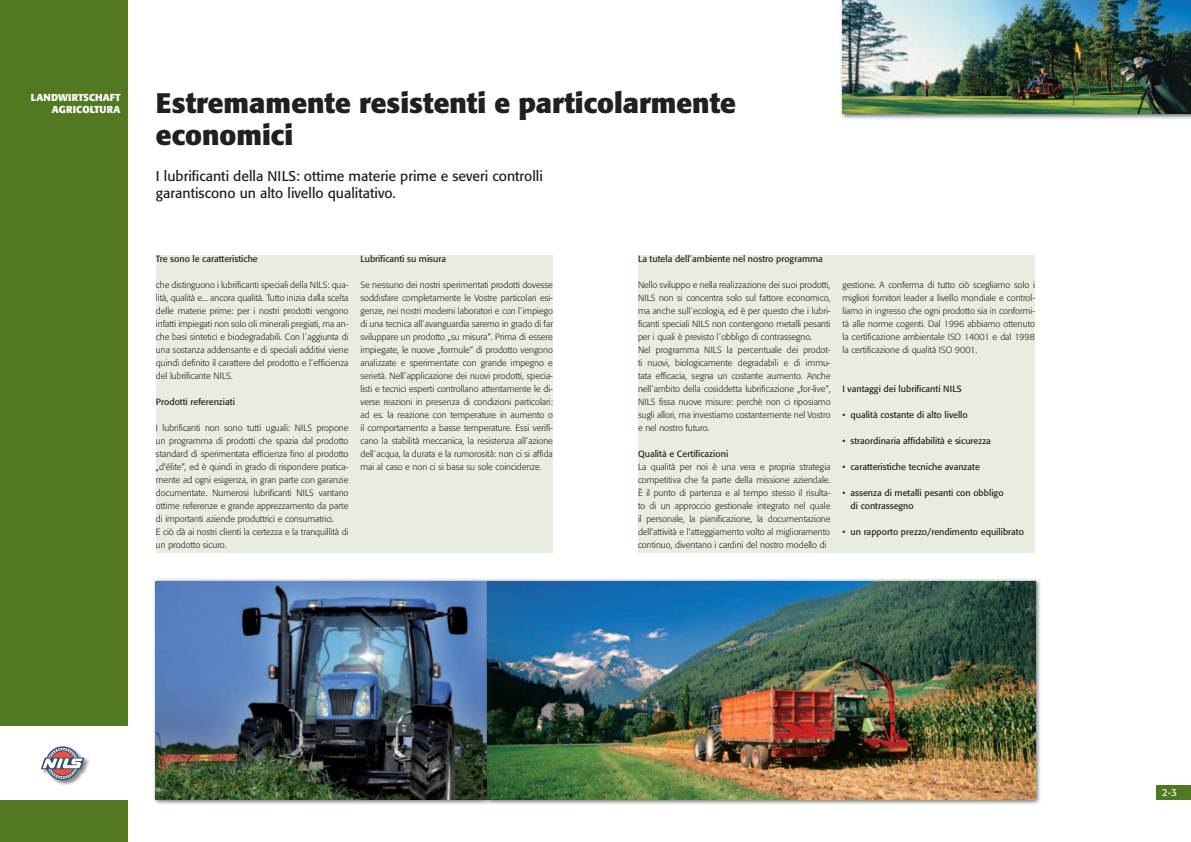
<style>
.page{position:relative;width:1191px;height:842px;background:#fff}
.page>*{position:absolute;margin:0;border:0;box-sizing:border-box;transform-origin:0 0}
.t1{font:700 28px/32px "Formata";color:#231f20}
.t2{font:14px/16.8px "Formata";color:#231f20}
.t3{font:700 10px "Formata";color:#fff}
.t4{font:700 10px "Formata";letter-spacing:.02em;color:#fff}
.t5{font:10px "Formata";color:#fff}
.t6{font:300 9px/13px "Formata";color:#231f20;text-align:justify}
.t7{font:9px/13px "Formata";color:#231f20}
</style>
<div class="page">
<div style="left:0;top:0;width:128px;height:842px;background:#507921"></div>
<div style="left:0;top:726px;width:128px;height:73px;background:#fff"></div>
<img style="left:53px;top:757px;width:36px;height:28px">
<svg style="left:41px;top:746px;width:43px;height:34px"></svg>
<div style="left:1157px;top:785px;width:34px;height:14px;background:#507921"></div>
<div style="left:156px;top:255px;width:397px;height:298px;background:#e7eddf"></div>
<div style="left:638px;top:255px;width:397px;height:298px;background:#e7eddf"></div>
<img style="left:154px;top:579px;width:330px;height:225px">
<img style="left:156px;top:581px;width:328px;height:218px">
<img style="left:492px;top:579px;width:548px;height:225px">
<img style="left:484px;top:579px;width:8px;height:225px">
<img style="left:841px;top:0;width:350px;height:119px">
<img style="left:842px;top:0;width:349px;height:113px">
<p class="t3" style="left:31px;top:92px;width:91px">LANDWIRTSCHAFT</p>
<p class="t4" style="left:52px;top:103px;width:70px">AGRICOLTURA</p>
<h1 class="t1" style="left:156px;top:87px;width:581px">Estremamente resistenti e particolarmente economici</h1>
<h2 class="t2" style="left:156px;top:168px;width:388px">I lubrificanti della NILS: ottime materie prime e severi controlli garantiscono un alto livello qualitativo.</h2>
<p class="t7" style="left:156px;top:253px;width:103px">Tre sono le caratteristiche</p>
<p class="t6" style="left:156px;top:279px;width:194px">che distinguono i lubrificanti speciali della NILS: qua&shy;lità, qualità e... ancora qualità. Tutto inizia dalla scelta delle materie prime: per i nostri prodotti vengono infatti impiegati non solo oli minerali pregiati, ma an&shy;che basi sintetici e biodegradabili. Con l´aggiunta di una sostanza addensante e di speciali additivi viene quindi definito il carattere del prodotto e l´efficienza del lubrificante NILS.</p>
<p class="t7" style="left:156px;top:396px;width:80px">Prodotti referenziati</p>
<p class="t6" style="left:156px;top:422px;width:194px;text-align:left">I lubrificanti non sono tutti uguali: NILS propone un programma di prodotti che spazia dal prodotto standard di sperimentata efficienza fino al prodotto „d‘élite“, ed è quindi in grado di rispondere pratica&shy;mente ad ogni esigenza, in gran parte con garanzie documentate. Numerosi lubrificanti NILS vantano ottime referenze e grande apprezzamento da parte di importanti aziende produttrici e consumatrici.<br>E ciò dà ai nostri clienti la certezza e la tranquillità di un prodotto sicuro.</p>
<p class="t7" style="left:360px;top:253px;width:87px">Lubrificanti su misura</p>
<p class="t6" style="left:360px;top:279px;width:194px">Se nessuno dei nostri sperimentati prodotti dovesse soddisfare completamente le Vostre particolari esi&shy;genze, nei nostri moderni laboratori e con l´impiego di una tecnica all´avanguardia saremo in grado di far sviluppare un prodotto „su misura“. Prima di essere impiegate, le nuove „formule“ di prodotto vengono analizzate e sperimentate con grande impegno e serietà. Nell´applicazione dei nuovi prodotti, specia&shy;listi e tecnici esperti controllano attentamente le di&shy;verse reazioni in presenza di condizioni particolari: ad es. la reazione con temperature in aumento o il comportamento a basse temperature. Essi verifi&shy;cano la stabilità meccanica, la resistenza all´azione dell´acqua, la durata e la rumorosità: non ci si affida mai al caso e non ci si basa su sole coincidenze.</p>
<p class="t7" style="left:638px;top:252px;width:186px">La tutela dell´ambiente nel nostro programma</p>
<p class="t6" style="left:638px;top:279px;width:194px;text-align:left">Nello sviluppo e nella realizzazione dei suoi prodotti, NILS non si concentra solo sul fattore economico, ma anche sull´ecologia, ed è per questo che i lubri&shy;ficanti speciali NILS non contengono metalli pesanti per i quali è previsto l´obbligo di contrassegno.<br>Nel programma NILS la percentuale dei prodot&shy;ti nuovi, biologicamente degradabili e di immu&shy;tata efficacia, segna un costante aumento. Anche nell´ambito della cosiddetta lubrificazione „for-live“, NILS fissa nuove misure: perchè non ci riposiamo sugli allori, ma investiamo costantemente nel Vostro e nel nostro futuro.</p>
<p class="t7" style="left:638px;top:447px;width:92px">Qualità e Certificazioni</p>
<p class="t6" style="left:638px;top:461px;width:194px">La qualità per noi è una vera e propria strategia competitiva che fa parte della missione aziendale.<br>È il punto di partenza e al tempo stesso il risulta&shy;to di un approccio gestionale integrato nel quale il personale, la pianificazione, la documentazione dell‘attività e l‘atteggiamento volto al miglioramento continuo, diventano i cardini del nostro modello di</p>
<p class="t6" style="left:842px;top:278px;width:194px">gestione. A conferma di tutto ciò scegliamo solo i migliori fornitori leader a livello mondiale e control&shy;liamo in ingresso che ogni prodotto sia in conformi&shy;tà alle norme cogenti. Dal 1996 abbiamo ottenuto la certificazione ambientale ISO 14001 e dal 1998 la certificazione di qualità ISO 9001.</p>
<p class="t7" style="left:842px;top:382px;width:121px">I vantaggi dei lubrificanti NILS</p>
<p class="t7" style="left:842px;top:408px;width:127px">• qualità costante di alto livello</p>
<p class="t7" style="left:842px;top:434px;width:150px">• straordinaria affidabilità e sicurezza</p>
<p class="t7" style="left:842px;top:460px;width:139px">• caratteristiche tecniche avanzate</p>
<p class="t7" style="left:850px;top:486px;width:154px;text-indent:-8px">• assenza di metalli pesanti con obbligo di contrassegno</p>
<p class="t7" style="left:842px;top:525px;width:183px">• un rapporto prezzo/rendimento equilibrato</p>
<p class="t5" style="left:1161px;top:786px;width:16px">2-3</p>
</div>
